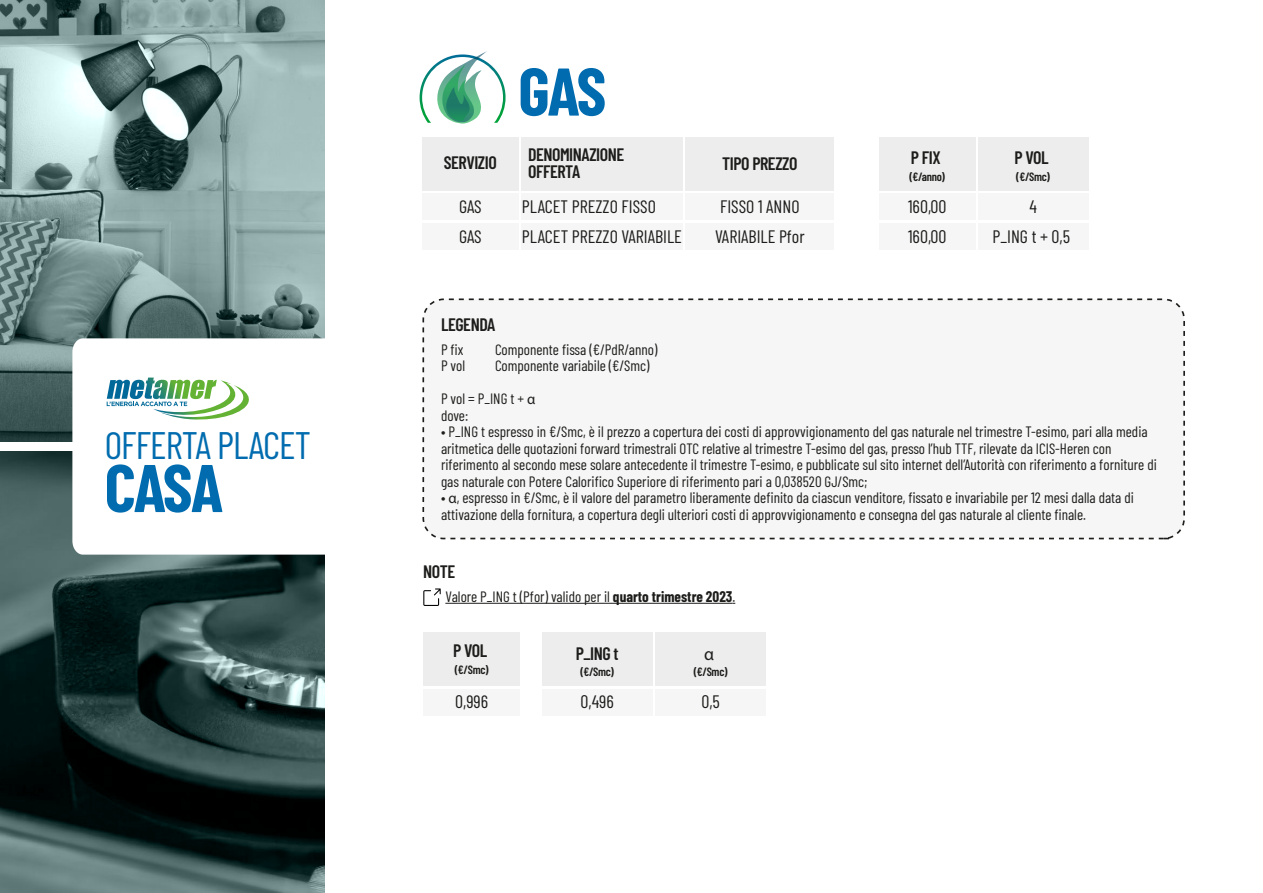
<style>
.page{position:relative;width:1263px;height:893px;background:#fff}
.page>*{position:absolute;margin:0;border:0;box-sizing:border-box;transform-origin:0 0}
.t1{font:700 67.2px "Barlow Condensed";letter-spacing:-.035em;color:#006caf}
.t2{font:38.25px "Barlow Condensed";letter-spacing:-.025em;color:#006caf}
.t3{font:18px/30px "Barlow Condensed";color:#1d1d1b;text-align:center}
.t4{font:600 18px/16.5px "Barlow Condensed";letter-spacing:-.025em;color:#1d1d1b}
.t5{font:18px "Myriad Pro";color:#1d1d1b}
.t6{font:15px/16.5px "Barlow Condensed";color:#1d1d1b}
.t7{font:15px "Barlow Condensed";color:#1d1e1b}
.t8{font:600 12px "Barlow Condensed";letter-spacing:-.025em;color:#1d1d1b}
.s1{font-family:"Myriad Pro"}
.s2{font-weight:700}
</style>
<div class="page">
<div style="left:422px;top:137px;width:96px;height:54px;background:#ededed"></div>
<div style="left:422px;top:193px;width:96px;height:27px;background:#f6f6f6"></div>
<div style="left:422px;top:223px;width:96px;height:27px;background:#f6f6f6"></div>
<svg style="left:0;top:0;width:324px;height:442px;background:#809999"></svg>
<svg style="left:0;top:451px;width:324px;height:442px;background:#2a3e3e"></svg>
<div style="left:521px;top:137px;width:162px;height:54px;background:#ededed"></div>
<div style="left:685px;top:137px;width:149px;height:54px;background:#ededed"></div>
<div style="left:879px;top:137px;width:96px;height:54px;background:#ededed"></div>
<div style="left:521px;top:193px;width:162px;height:27px;background:#f6f6f6"></div>
<div style="left:685px;top:193px;width:149px;height:27px;background:#f6f6f6"></div>
<div style="left:879px;top:193px;width:96px;height:27px;background:#f6f6f6"></div>
<div style="left:521px;top:223px;width:162px;height:27px;background:#f6f6f6"></div>
<div style="left:685px;top:223px;width:149px;height:27px;background:#f6f6f6"></div>
<div style="left:879px;top:223px;width:96px;height:27px;background:#f6f6f6"></div>
<div style="left:423px;top:632px;width:97px;height:54px;background:#ededed"></div>
<div style="left:423px;top:689px;width:97px;height:27px;background:#f6f6f6"></div>
<div style="left:978px;top:137px;width:110px;height:54px;background:#ededed"></div>
<div style="left:978px;top:193px;width:110px;height:27px;background:#f6f6f6"></div>
<div style="left:978px;top:223px;width:110px;height:27px;background:#f6f6f6"></div>
<div style="left:542px;top:632px;width:110px;height:54px;background:#ededed"></div>
<div style="left:542px;top:689px;width:110px;height:27px;background:#f6f6f6"></div>
<div style="left:655px;top:632px;width:111px;height:54px;background:#ededed"></div>
<div style="left:655px;top:689px;width:111px;height:27px;background:#f6f6f6"></div>
<div style="left:422px;top:298px;width:763px;height:242px;background:#f6f6f6"></div>
<svg style="left:420px;top:51px;width:86px;height:73px"></svg>
<svg style="left:72px;top:338px;width:253px;height:217px"></svg>
<svg style="left:107px;top:378px;width:150px;height:43px"></svg>
<hr style="left:445px;top:603px;width:168px;height:1px;background:#1d1e1b">
<hr style="left:613px;top:603px;width:119px;height:1px;background:#1d1e1b">
<svg style="left:423px;top:588px;width:18px;height:18px"></svg>
<h2 class="t2" style="left:105px;top:418px;width:208px">OFFERTA PLACET</h2>
<h1 class="t1" style="left:105px;top:440px;width:120px">CASA</h1>
<h1 class="t1" style="left:518px;top:44px;width:89px">GAS</h1>
<p class="t4" style="left:528px;top:146px;width:98px">DENOMINAZIONE<br>OFFERTA</p>
<p class="t4" style="left:722px;top:154px;width:77px">TIPO PREZZO</p>
<p class="t4" style="left:911px;top:148px;width:31px">P FIX</p>
<p class="t8" style="left:909px;top:168px;width:37px">(€/anno)</p>
<p class="t4" style="left:444px;top:153px;width:54px">SERVIZIO</p>
<p class="t3" style="left:459px;top:190px;width:24px">GAS</p>
<p class="t3" style="left:522px;top:190px;width:136px">PLACET PREZZO FISSO</p>
<p class="t3" style="left:720px;top:190px;width:81px">FISSO 1 ANNO</p>
<p class="t3" style="left:908px;top:190px;width:40px">160,00</p>
<p class="t3" style="left:459px;top:220px;width:24px">GAS</p>
<p class="t3" style="left:522px;top:220px;width:162px">PLACET PREZZO VARIABILE</p>
<p class="t3" style="left:715px;top:220px;width:91px">VARIABILE Pfor</p>
<p class="t3" style="left:908px;top:220px;width:40px">160,00</p>
<p class="t4" style="left:441px;top:315px;width:56px">LEGENDA</p>
<p class="t4" style="left:1014px;top:148px;width:36px">P VOL</p>
<p class="t8" style="left:1016px;top:168px;width:35px">(€/Smc)</p>
<p class="t3" style="left:992px;top:190px;width:79px">4<br>P_ING t + 0,5</p>
<p class="t6" style="left:441px;top:340px;width:24px">P fix</p>
<p class="t6" style="left:495px;top:340px;width:164px">Componente fissa (€/PdR/anno)</p>
<p class="t6" style="left:441px;top:357px;width:26px">P vol</p>
<p class="t6" style="left:495px;top:357px;width:156px">Componente variabile (€/Smc)</p>
<p class="t6" style="left:441px;top:390px;width:96px">P vol = P_ING t + <span class="s1">α </span>dove:</p>
<p class="t6" style="left:441px;top:423px;width:717px">• P_ING t espresso in €/Smc, è il prezzo a copertura dei costi di approvvigionamento del gas naturale nel trimestre T-esimo, pari alla media aritmetica delle quotazioni forward trimestrali OTC relative al trimestre T-esimo del gas, presso l’hub TTF, rilevate da ICIS-Heren con riferimento al secondo mese solare antecedente il trimestre T-esimo, e pubblicate sul sito internet dell’Autorità con riferimento a forniture di gas naturale con Potere Calorifico Superiore di riferimento pari a 0,038520 GJ/Smc;</p>
<p class="t6" style="left:441px;top:489px;width:694px">• <span class="s1">α</span>, espresso in €/Smc, è il valore del parametro liberamente definito da ciascun venditore, fissato e invariabile per 12 mesi dalla data di attivazione della fornitura, a copertura degli ulteriori costi di approvvigionamento e consegna del gas naturale al cliente finale.</p>
<p class="t4" style="left:423px;top:562px;width:34px">NOTE</p>
<p class="t7" style="left:445px;top:586px;width:291px">Valore P_ING t (Pfor) valido per il <span class="s2">quarto trimestre 2023</span>.</p>
<p class="t4" style="left:453px;top:641px;width:36px">P VOL</p>
<p class="t8" style="left:455px;top:661px;width:35px">(€/Smc)</p>
<p class="t3" style="left:455px;top:685px;width:35px">0,996</p>
<p class="t4" style="left:576px;top:644px;width:44px">P_ING t</p>
<p class="t8" style="left:580px;top:663px;width:35px">(€/Smc)</p>
<p class="t3" style="left:580px;top:685px;width:35px">0,496</p>
<p class="t5" style="left:704px;top:642px;width:11px">α</p>
<p class="t8" style="left:694px;top:663px;width:35px">(€/Smc)</p>
<p class="t3" style="left:701px;top:685px;width:20px">0,5</p>
</div>
